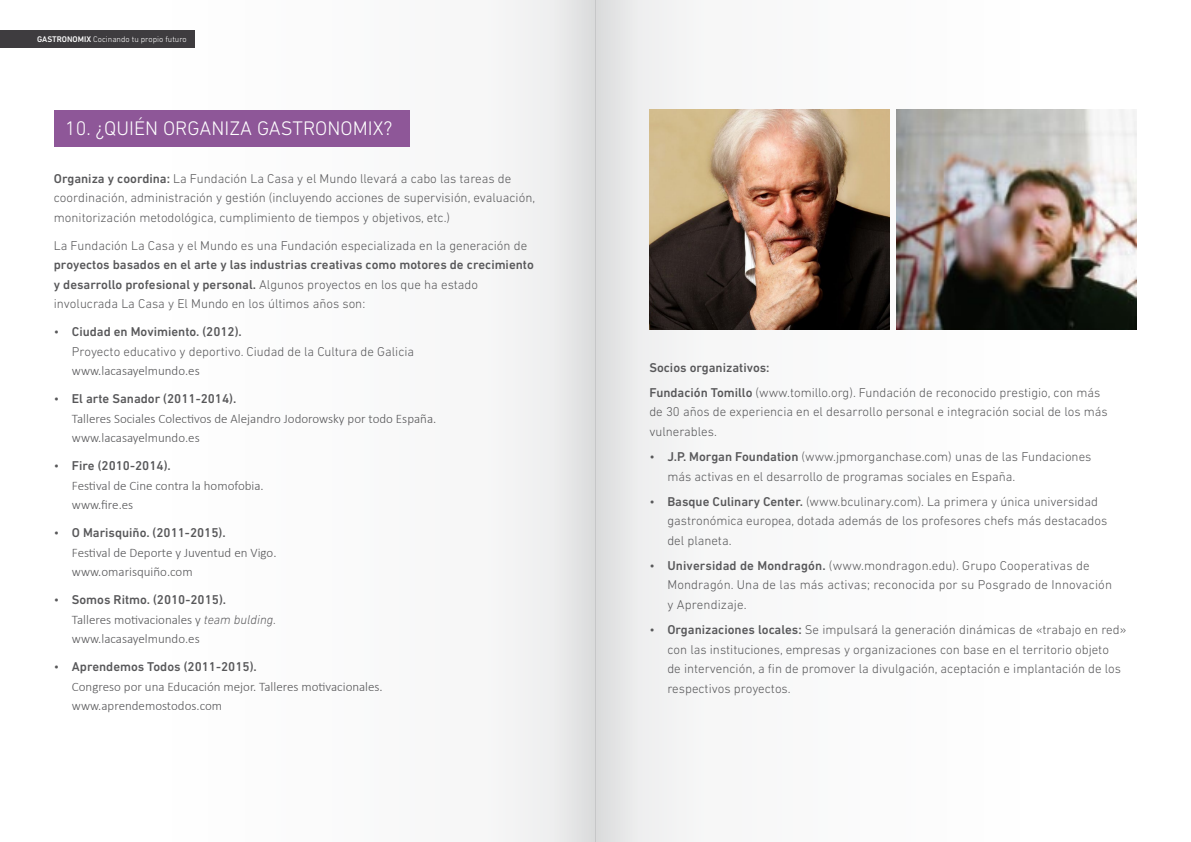
<style>
.page{position:relative;width:1191px;height:842px;background:#fff}
.page>*{position:absolute;margin:0;border:0;box-sizing:border-box;transform-origin:0 0}
.t1{font:300 20px "DIN Next LT Pro";color:#fff}
.t2{font:300 13px/19.5px "DIN Next LT Pro";color:#58585a}
.t3{font:300 13px/19.5px "Calibri";color:#58585a}
.t4{font:500 13px/19.5px "DIN Next LT Pro";color:#58585a}
.t5{font:300 8.3px "DIN Next LT Pro";color:#fff}
.s1{font-weight:500}
.s2{font-weight:300}
.s3{font-family:"DIN Next LT Pro";font-style:italic}
</style>
<div class="page">
<div style="left:163px;top:0;width:432px;height:842px;background:linear-gradient(to right,#fff,#eceded)"></div>
<svg style="left:596px;top:0;width:431px;height:842px"></svg>
<hr style="left:595px;top:0;width:1px;height:842px;background:#c6c7c8">
<div style="left:54px;top:110px;width:355px;height:36px;background:#8e5798"></div>
<img style="left:896px;top:110px;width:241px;height:219px">
<img style="left:649px;top:110px;width:240px;height:219px">
<div style="left:0;top:30px;width:194px;height:18px;background:#3e3c3f"></div>
<p class="t5" style="left:37px;top:34px;width:151px"><span class="s1">GASTRONOMIX</span> Cocinando tu propio futuro</p>
<h1 class="t1" style="left:65px;top:117px;width:329px">10. ¿Qu ién organ iza GASTRONOMIX?</h1>
<p class="t2" style="left:54px;top:169px;width:483px"><span class="s1">Organiza y coordina:</span> La Fundación La Casa y el Mundo llevará a cabo las tareas de coordinación, administración y gestión (incluyendo acciones de supervisión, evaluación, monitorización metodológica, cumplimiento de tiempos y objetivos, etc.)</p>
<p class="t2" style="left:54px;top:236px;width:475px">La Fundación La Casa y el Mundo es una Fundación especializada en la generación de</p>
<p class="t4" style="left:54px;top:255px;width:481px">proyectos basados en el arte y las industrias creativas como motores de crecimiento y desarrollo profesional y personal. <span class="s2">Algunos proyectos en los que ha estado involucrada La Casa y El Mundo en los últimos años son:</span></p>
<p class="t2" style="left:72px;top:322px;width:344px;text-indent:-18px">• <span class="s1">Ciudad en Movimiento. (2012).<br></span>Proyecto educativo y deportivo. Ciudad de la Cultura de Galicia</p>
<p class="t3" style="left:72px;top:361px;width:129px">www.lacasayelmundo.es</p>
<p class="t4" style="left:54px;top:389px;width:184px"><span class="s2">•</span> El arte Sanador (2011-2014).</p>
<p class="t3" style="left:72px;top:408px;width:366px">Talleres Sociales Colectivos de Alejandro Jodorowsky por todo España. www.lacasayelmundo.es</p>
<p class="t4" style="left:54px;top:456px;width:118px"><span class="s2">•</span> Fire (2010-2014).</p>
<p class="t3" style="left:72px;top:475px;width:193px">Festival de Cine contra la homofobia. www.fire.es</p>
<p class="t4" style="left:54px;top:523px;width:173px"><span class="s2">•</span> O Marisquiño. (2011-2015).</p>
<p class="t3" style="left:72px;top:542px;width:206px">Festival de Deporte y Juventud en Vigo. www.omarisquiño.com</p>
<p class="t4" style="left:54px;top:590px;width:174px"><span class="s2">•</span> Somos Ritmo. (2010-2015).</p>
<p class="t3" style="left:72px;top:609px;width:206px">Talleres motivacionales y <span class="s3">team bulding. </span>www.lacasayelmundo.es</p>
<p class="t4" style="left:54px;top:657px;width:204px"><span class="s2">•</span> Aprendemos Todos (2011-2015).</p>
<p class="t3" style="left:72px;top:676px;width:312px">Congreso por una Educación mejor. Talleres motivacionales. www.aprendemostodos.com</p>
<p class="t2" style="left:649px;top:354px;width:452px;line-height:25.2px"><span class="s1">Socios organizativos:<br>Fundación Tomillo</span> (www.tomillo.org). Fundación de reconocido prestigio, con más</p>
<p class="t2" style="left:649px;top:402px;width:460px">de 30 años de experiencia en el desarrollo personal e integración social de los más vulnerables.</p>
<p class="t2" style="left:667px;top:447px;width:425px;text-indent:-18px">• <span class="s1">J.P. Morgan Foundation</span> (www.jpmorganchase.com) unas de las Fundaciones más activas en el desarrollo de programas sociales en España.</p>
<p class="t2" style="left:667px;top:491px;width:441px;text-indent:-18px">• <span class="s1">Basque Culinary Center.</span> (www.bculinary.com). La primera y única universidad gastronómica europea, dotada además de los profesores chefs más destacados del planeta.</p>
<p class="t2" style="left:667px;top:555px;width:446px;text-indent:-18px">• <span class="s1">Universidad de Mondragón.</span> (www.mondragon.edu). Grupo Cooperativas de<br>Mondragón. Una de las más activas; reconocida por su Posgrado de I nnovación y Aprendizaje.</p>
<p class="t2" style="left:667px;top:620px;width:461px;text-indent:-18px">• <span class="s1">Organizaciones locales:</span> Se impulsará la generación dinámicas de «trabajo en red» con las instituciones, empresas y organizaciones con base en el territorio objeto<br>de intervención, a fin de promover la divulgación, aceptación e implantación de los respectivos proyectos.</p>
</div>
